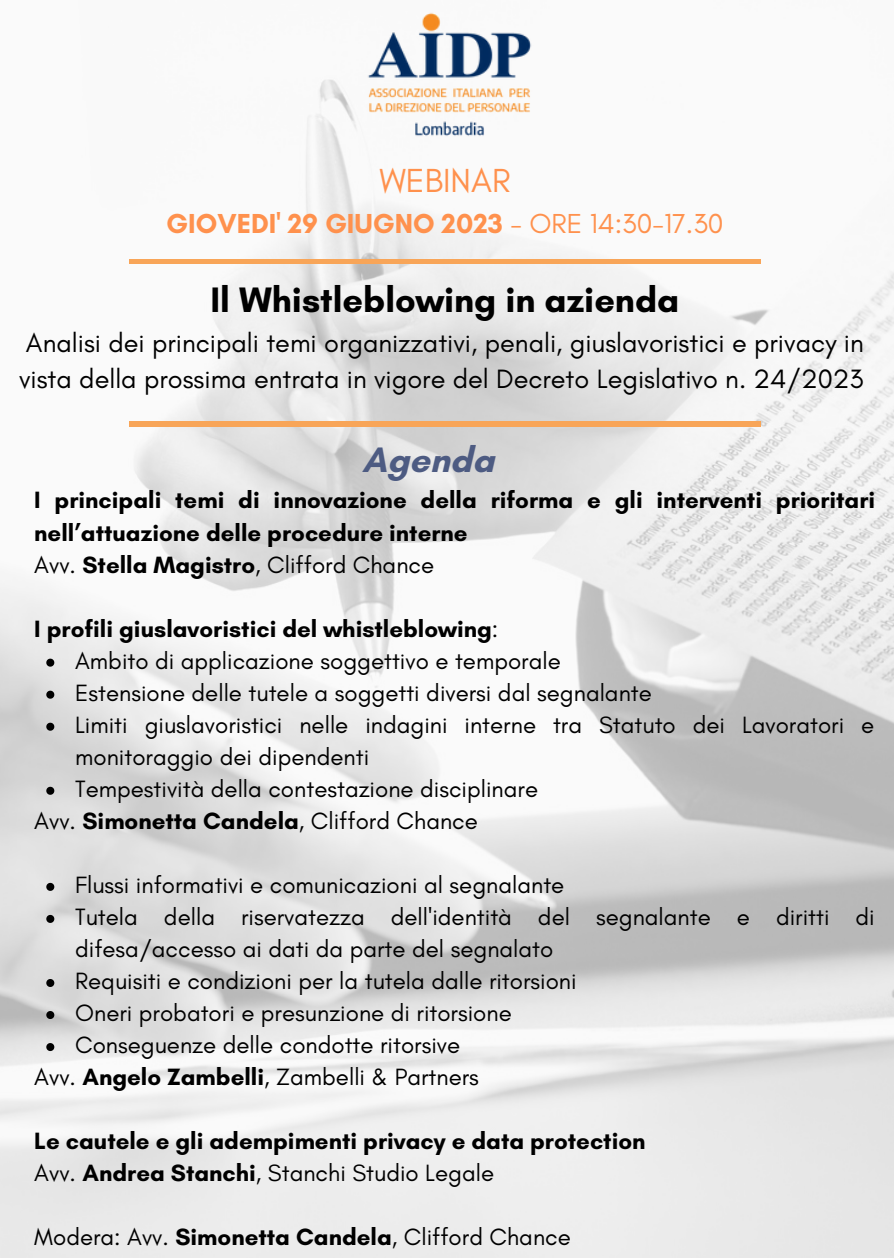
<style>
.page{position:relative;width:894px;height:1258px;background:#fff}
.page>*{position:absolute;margin:0;border:0;box-sizing:border-box;transform-origin:0 0}
.t1{font:700 36px "Glacial Indifference";color:#000}
.t2{font:700 36px "Glacial Indifference";color:#4d5b82}
.t3{font:33.9px "Glacial Indifference";color:#ff914d}
.t4{font:700 27.9px "Glacial Indifference";color:#ff914d}
.t5{font:27px/36px "Glacial Indifference";color:#000}
.t6{font:24px/32.1px "Glacial Indifference";color:#000}
.t7{font:700 24px/32.1px "Glacial Indifference";color:#000}
.s1{font-weight:400}
.s2{font-weight:700}
</style>
<div class="page">
<img style="left:0;top:79px;width:893px;height:1179px">
<hr style="left:129px;top:422px;width:631px;height:4px;background:#f8a558">
<img style="left:353px;top:12px;width:193px;height:162px">
<div style="left:129px;top:259px;width:631px;height:5px;background:#f8a558"></div>
<svg style="left:46px;top:659px;width:8px;height:8px"></svg>
<svg style="left:46px;top:691px;width:8px;height:8px"></svg>
<svg style="left:46px;top:723px;width:8px;height:8px"></svg>
<svg style="left:46px;top:787px;width:8px;height:8px"></svg>
<svg style="left:46px;top:883px;width:8px;height:8px"></svg>
<svg style="left:46px;top:915px;width:8px;height:8px"></svg>
<svg style="left:46px;top:979px;width:8px;height:8px"></svg>
<svg style="left:46px;top:1011px;width:8px;height:8px"></svg>
<svg style="left:46px;top:1043px;width:8px;height:8px"></svg>
<p class="t3" style="left:379px;top:160px;width:133px">WEBINAR</p>
<p class="t4" style="left:166px;top:206px;width:558px">GIOVEDI' 29 GIUGNO 2023 <span class="s1">- ORE 14:30-17.30</span></p>
<p class="t1" style="left:210px;top:277px;width:470px">Il Whistleblowing in azienda</p>
<p class="t5" style="left:19px;top:325px;width:846px">Analisi dei principali temi organizzativi, penali, giuslavoristici e privacy in vista della prossima entrata in vigore del Decreto Legislativo n. 24/2023</p>
<p class="t2" style="left:362px;top:437px;width:133px">Agenda</p>
<p class="t7" style="left:34px;top:484px;width:842px">I principali temi di innovazione della riforma e gli interventi prioritari nell’attuazione delle procedure interne</p>
<p class="t6" style="left:34px;top:548px;width:401px">Avv. <span class="s2">Stella Magistro</span>, Clifford Chance</p>
<p class="t7" style="left:34px;top:612px;width:465px">I profili giuslavoristici del whistleblowing<span class="s1">:</span></p>
<p class="t6" style="left:75px;top:644px;width:487px">Ambito di applicazione soggettivo e temporale</p>
<p class="t6" style="left:75px;top:676px;width:578px">Estensione delle tutele a soggetti diversi dal segnalante</p>
<p class="t6" style="left:75px;top:708px;width:800px">Limiti giuslavoristici nelle indagini interne tra Statuto dei Lavoratori e monitoraggio dei dipendenti</p>
<p class="t6" style="left:75px;top:772px;width:464px">Tempestività della contestazione disciplinare</p>
<p class="t6" style="left:34px;top:804px;width:445px">Avv. <span class="s2">Simonetta Candela</span>, Clifford Chance</p>
<p class="t6" style="left:75px;top:868px;width:490px">Flussi informativi e comunicazioni al segnalante</p>
<p class="t6" style="left:75px;top:900px;width:800px">Tutela della riservatezza dell'identità del segnalante e diritti di difesa/accesso ai dati da parte del segnalato</p>
<p class="t6" style="left:75px;top:964px;width:503px">Requisiti e condizioni per la tutela dalle ritorsioni</p>
<p class="t6" style="left:75px;top:996px;width:438px">Oneri probatori e presunzione di ritorsione</p>
<p class="t6" style="left:75px;top:1028px;width:386px">Conseguenze delle condotte ritorsive</p>
<p class="t6" style="left:34px;top:1060px;width:446px">Avv. <span class="s2">Angelo Zambelli</span>, Zambelli &amp; Partners</p>
<p class="t7" style="left:34px;top:1124px;width:612px">Le cautele e gli adempimenti privacy e data protection</p>
<p class="t6" style="left:34px;top:1157px;width:461px">Avv. <span class="s2">Andrea Stanchi</span>, Stanchi Studio Legale</p>
<p class="t6" style="left:34px;top:1221px;width:538px">Modera: Avv. <span class="s2">Simonetta Candela</span>, Clifford Chance</p>
</div>
